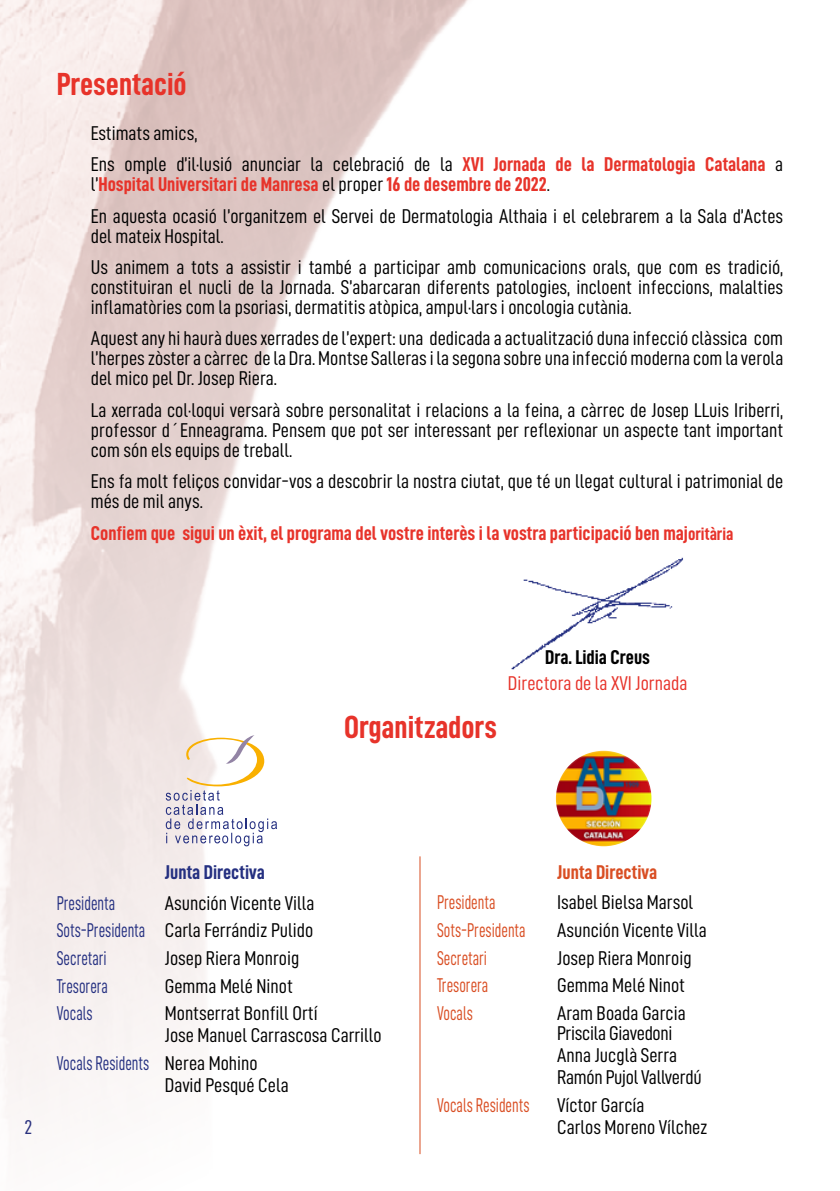
<style>
.page{position:relative;width:840px;height:1191px;background:#fff}
.page>*{position:absolute;margin:0;border:0;box-sizing:border-box;transform-origin:0 0}
.t1{font:32px "D DIN Condensed Bold";color:#e7332a}
.t2{font:20px/20px "D DIN Condensed";color:#000}
.t3{font:20px "D DIN Condensed Bold";color:#e7332a}
.t4{font:20px "D DIN Condensed";color:#d94e23;scale:.8 1}
.t5{font:20px "D DIN Condensed";color:#253081;scale:.8 1}
.t6{font:20px "D DIN Condensed";color:#e7332a}
.t7{font:20px "D DIN Condensed Bold";letter-spacing:-.005em;color:#253081}
.t8{font:20px "D DIN Condensed Bold";letter-spacing:-.005em;color:#d94e23}
.t9{font:20px "D DIN Condensed Bold";color:#000}
.t10{font:20px "D DIN Condensed";color:#253081}
.s1{font-family:"D DIN Condensed Bold";color:#e7332a}
.s2{font-family:"D DIN Condensed";color:#000}
.s3{font-size:18px}
.s4{color:#253081}
</style>
<div class="page">
<img style="left:0;top:0;width:652px;height:1155px">
<hr style="left:419px;top:856px;width:1px;height:298px;background:#d94e23">
<svg style="left:166px;top:735px;width:111px;height:111px"></svg>
<img style="left:555px;top:750px;width:96px;height:96px;border-radius:48px">
<img style="left:502px;top:547px;width:181px;height:126px">
<h1 class="t1" style="left:57px;top:66px;width:131px">Presentació</h1>
<p class="t2" style="left:91px;top:117px;width:693px;line-height:31.4px">Estimats amics,<br>Ens omple d’il·lusió anunciar la celebració de la <span class="s1">XVI Jornada de la Dermatologia Catalana</span> a</p>
<p class="t3" style="left:91px;top:173px;width:460px"><span class="s2">l’</span>Hospital Universitari de Manresa <span class="s2">el proper</span> 16 de desembre de 2022<span class="s2">.</span></p>
<p class="t2" style="left:91px;top:205px;width:693px">En aquesta ocasió l’organitzem el Servei de Dermatologia Althaia i el celebrarem a la Sala d’Actes del mateix Hospital.</p>
<p class="t2" style="left:91px;top:257px;width:693px;text-align:justify">Us animem a tots a assistir i també a participar amb comunicacions orals, que com es tradició, constituiran el nucli de la Jornada. S’abarcaran diferents patologies, incloent infeccions, malalties inflamatòries com la psoriasi, dermatitis atòpica, ampul·lars i oncologia cutània.</p>
<p class="t2" style="left:91px;top:328px;width:693px;text-align:justify">Aquest any hi haurà dues xerrades de l’expert: una dedicada a actualització duna infecció clàssica com l’herpes zòster a càrrec de la Dra. Montse Salleras i la segona sobre una infecció moderna com la verola del mico pel Dr. Josep Riera.</p>
<p class="t2" style="left:91px;top:399px;width:693px;text-align:justify">La xerrada col·loqui versarà sobre personalitat i relacions a la feina, a càrrec de Josep LLuis Iriberri, professor d´Enneagrama. Pensem que pot ser interessant per reflexionar un aspecte tant important com són els equips de treball.</p>
<p class="t2" style="left:91px;top:471px;width:693px">Ens fa molt feliços convidar-vos a descobrir la nostra ciutat, que té un llegat cultural i patrimonial de més de mil anys.</p>
<p class="t3" style="left:91px;top:521px;width:643px">Confiem que sigui un èxit, el programa del vostre interès i la vostra participació ben maj<span class="s3">oritària</span></p>
<h1 class="t1" style="left:344px;top:709px;width:154px">Organitzadors</h1>
<p class="t9" style="left:545px;top:646px;width:106px">Dra. Lidia Creus</p>
<p class="t6" style="left:507px;top:672px;width:181px">Directora de la XVI Jornada</p>
<p class="t10" style="left:24px;top:1116px;width:9px">2</p>
<p class="t7" style="left:165px;top:861px;width:101px">Junta Directiva</p>
<p class="t2" style="left:57px;top:888px;width:259px;line-height:27.6px;text-align:justify;text-indent:108px">Asunción Vicente Villa <span class="s4">Sots-Presidenta</span> Carla Ferrándiz Pulido <span class="s4">Secretari</span></p>
<p class="t5" style="left:57px;top:892px;width:74px">Presidenta</p>
<p class="t2" style="left:165px;top:948px;width:136px">Josep Riera Monroig</p>
<p class="t5" style="left:57px;top:975px;width:65px">Tresorera</p>
<p class="t2" style="left:165px;top:975px;width:129px">Gemma Melé Ninot</p>
<p class="t5" style="left:57px;top:1002px;width:46px">Vocals</p>
<p class="t2" style="left:165px;top:1002px;width:218px;line-height:22px">Montserrat Bonfill Ortí<br>Jose Manuel Carrascosa Carrillo</p>
<p class="t2" style="left:165px;top:1052px;width:125px;line-height:22px;text-indent:-108px"><span class="s4">Vocals Residents</span> Nerea Mohino<br>David Pesqué Cela</p>
<p class="t8" style="left:557px;top:861px;width:101px">Junta Directiva</p>
<p class="t4" style="left:437px;top:891px;width:74px">Presidenta</p>
<p class="t2" style="left:557px;top:892px;width:137px">Isabel Bielsa Marsol</p>
<p class="t4" style="left:437px;top:919px;width:112px">Sots-Presidenta</p>
<p class="t2" style="left:557px;top:919px;width:151px">Asunción Vicente Villa</p>
<p class="t4" style="left:437px;top:946px;width:64px">Secretari</p>
<p class="t2" style="left:557px;top:947px;width:136px">Josep Riera Monroig</p>
<p class="t4" style="left:437px;top:974px;width:65px">Tresorera</p>
<p class="t2" style="left:557px;top:975px;width:129px">Gemma Melé Ninot</p>
<p class="t4" style="left:437px;top:1002px;width:46px">Vocals</p>
<p class="t2" style="left:557px;top:1002px;width:130px">Aram Boada Garcia<br>Priscila Giavedoni</p>
<p class="t2" style="left:557px;top:1043px;width:146px;line-height:22px">Anna Jucglà Serra<br>Ramón Pujol Vallverdú</p>
<p class="t4" style="left:437px;top:1093px;width:117px">Vocals Residents</p>
<p class="t2" style="left:557px;top:1093px;width:152px;line-height:22px">Víctor García<br>Carlos Moreno Vílchez</p>
</div>
